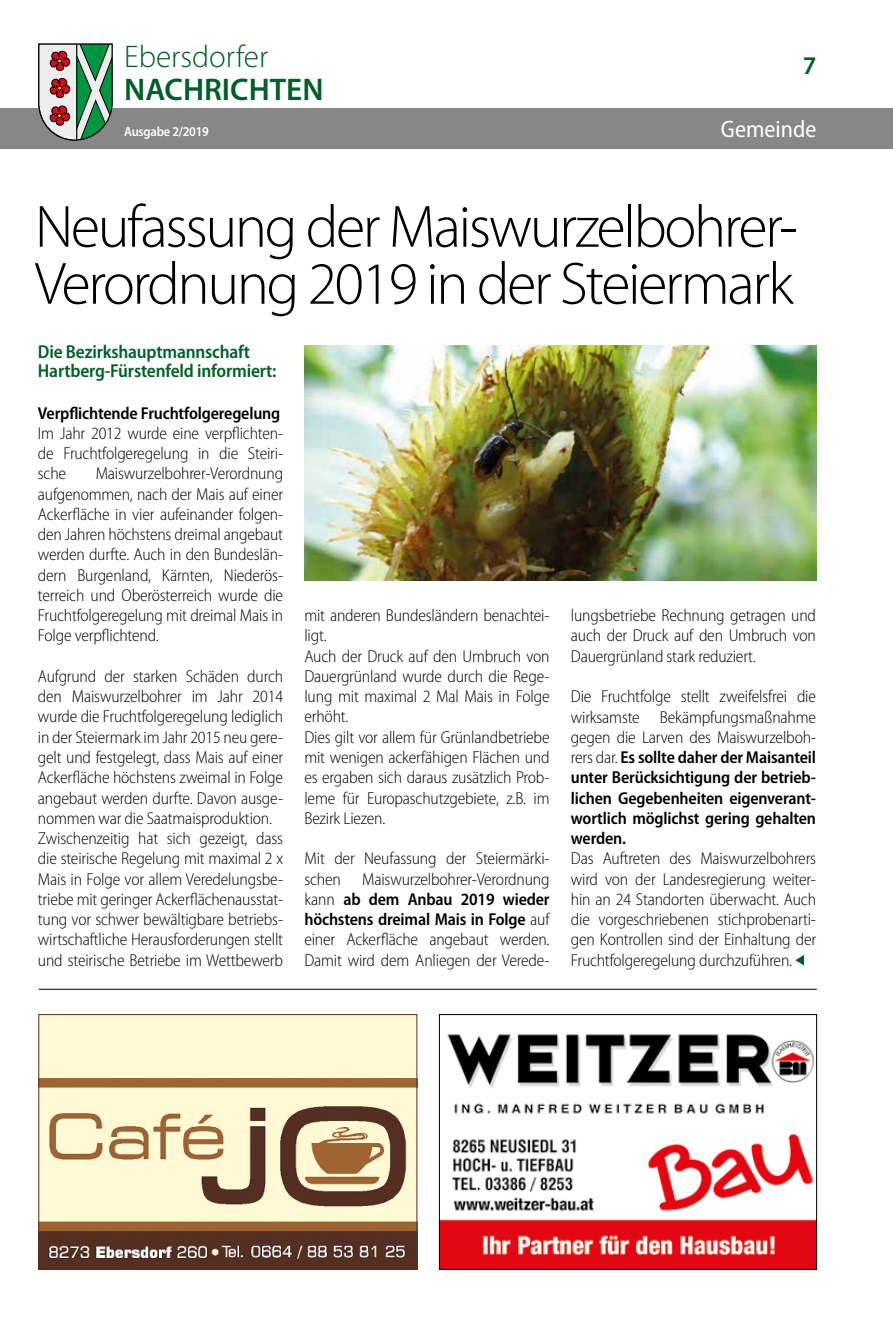
<style>
.page{position:relative;width:893px;height:1327px;background:#fff}
.page>*{position:absolute;margin:0;border:0;box-sizing:border-box;transform-origin:0 0}
.t1{font:300 60.15px/57px "Myriad Pro";letter-spacing:-.04em;color:#000}
.t2{font:300 31.35px "Myriad Pro";color:#005f27}
.t3{font:600 31.35px "Myriad Pro";color:#005f27}
.t4{font:600 25.5px "Myriad Pro";color:#005f27}
.t5{font:semi-condensed 24px "Myriad Pro";color:#fff}
.t6{font:600 semi-condensed 18.75px/18.8px "Myriad Pro";letter-spacing:-.01em;color:#005f27}
.t7{font:300 semi-condensed 17.25px/20.2px "Myriad Pro";letter-spacing:-.01em;color:#000;text-align:justify}
.t8{font:600 semi-condensed 17.25px/20.2px "Myriad Pro";letter-spacing:-.01em;color:#000;text-align:justify}
.t9{font:600 13.5px "Myriad Pro";letter-spacing:-.02em;color:#fff;scale:.93 1}
.s1{font-weight:600}
.s2{font-weight:300}
</style>
<div class="page">
<div style="left:0;top:108px;width:893px;height:41px;background:#878787"></div>
<svg style="left:38px;top:43px;width:75px;height:98px;background:#8a9c89"></svg>
<svg style="left:795px;top:955px;width:9px;height:10px"></svg>
<img style="left:304px;top:345px;width:513px;height:235px">
<img style="left:441px;top:1034px;width:374px;height:233px">
<div style="left:439px;top:1014px;width:378px;height:255px;border:1px solid #000"></div>
<div style="left:39px;top:1014px;width:378px;height:255px;background:#fff9d4"></div>
<img style="left:41px;top:1078px;width:374px;height:189px">
<div style="left:39px;top:1014px;width:378px;height:255px;border:1px solid #573023"></div>
<hr style="left:39px;top:989px;width:778px;height:1px;background:#000">
<h2 class="t2" style="left:124px;top:39px;width:146px">Ebersdorfer</h2>
<h2 class="t3" style="left:124px;top:70px;width:201px">NACHRICHTEN</h2>
<h3 class="t4" style="left:803px;top:50px;width:15px">7</h3>
<p class="t9" style="left:124px;top:123px;width:93px">Ausgabe 2/2019</p>
<h3 class="t5" style="left:721px;top:116px;width:97px">Gemeinde</h3>
<h1 class="t1" style="left:35px;top:199px;width:764px">Neufassung der Maiswurzelbohrer-<br>Verordnung 2019 in der Steiermark</h1>
<p class="t6" style="left:38px;top:342px;width:240px">Die Bezirkshauptmannschaft<br>Hartberg-Fürstenfeld informiert:</p>
<p class="t8" style="left:38px;top:403px;width:244px">Verpflichtende Fruchtfolgeregelung</p>
<p class="t7" style="left:38px;top:423px;width:247px">Im Jahr 2012 wurde eine verpflichten&shy;de Fruchtfolgeregelung in die Steiri&shy;sche</p>
<p class="t7" style="left:38px;top:464px;width:247px;text-indent:58px">Maiswurzelbohrer-Verordnung aufgenommen, nach der Mais auf einer Ackerfläche in vier aufeinander folgen&shy;den Jahren höchstens dreimal angebaut werden durfte. Auch in den Bundeslän&shy;dern Burgenland, Kärnten, Niederös&shy;terreich und Oberösterreich wurde die Fruchtfolgeregelung mit dreimal Mais in Folge verpflichtend.</p>
<p class="t7" style="left:38px;top:666px;width:247px;text-align:left">Aufgrund der starken Schäden durch den Maiswurzelbohrer im Jahr 2014 wurde die Fruchtfolgeregelung lediglich in der Steiermark im Jahr 2015 neu gere&shy;gelt und festgelegt, dass Mais auf einer Ackerfläche höchstens zweimal in Folge angebaut werden durfte. Davon ausge&shy;nommen war die Saatmaisproduktion.<br>Zwischenzeitig hat sich gezeigt, dass die steirische Regelung mit maximal 2 x Mais in Folge vor allem Veredelungsbe&shy;triebe mit geringer Ackerflächenausstat&shy;tung vor schwer bewältigbare betriebs&shy;wirtschaftliche Herausforderungen stellt und steirische Betriebe im Wettbewerb</p>
<p class="t7" style="left:304px;top:606px;width:247px;text-align:left">mit anderen Bundesländern benachtei&shy;ligt.<br>Auch der Druck auf den Umbruch von<br>Dauergrünland wurde durch die Rege&shy;lung mit maximal 2 Mal Mais in Folge erhöht.<br>Dies gilt vor allem für Grünlandbetriebe mit wenigen ackerfähigen Flächen und es ergaben sich daraus zusätzlich Prob&shy;leme für Europaschutzgebiete, z.B. im<br>Bezirk Liezen.</p>
<p class="t7" style="left:304px;top:849px;width:247px">Mit der Neufassung der Steiermärki&shy;schen Maiswurzelbohrer-Verordnung kann <span class="s1">ab dem Anbau 2019 wieder höchstens dreimal Mais in Folge</span> auf einer Ackerfläche angebaut werden.<br>Damit wird dem Anliegen der Verede-</p>
<p class="t7" style="left:571px;top:606px;width:247px">lungsbetriebe Rechnung getragen und auch der Druck auf den Umbruch von Dauergrünland stark reduziert.</p>
<p class="t8" style="left:571px;top:686px;width:247px"><span class="s2">Die Fruchtfolge stellt zweifelsfrei die wirksamste Bekämpfungsmaßnahme gegen die Larven des Maiswurzelboh&shy;rers dar.</span> Es sollte daher der Maisanteil unter Berücksichtigung der betrieb&shy;lichen Gegebenheiten eigenverant&shy;wortlich möglichst gering gehalten werden.</p>
<p class="t7" style="left:571px;top:849px;width:247px">Das Auftreten des Maiswurzelbohrers wird von der Landesregierung weiter&shy;hin an 24 Standorten überwacht. Auch die vorgeschriebenen stichprobenarti&shy;gen Kontrollen sind der Einhaltung der Fruchtfolgeregelung durchzuführen.</p>
</div>
